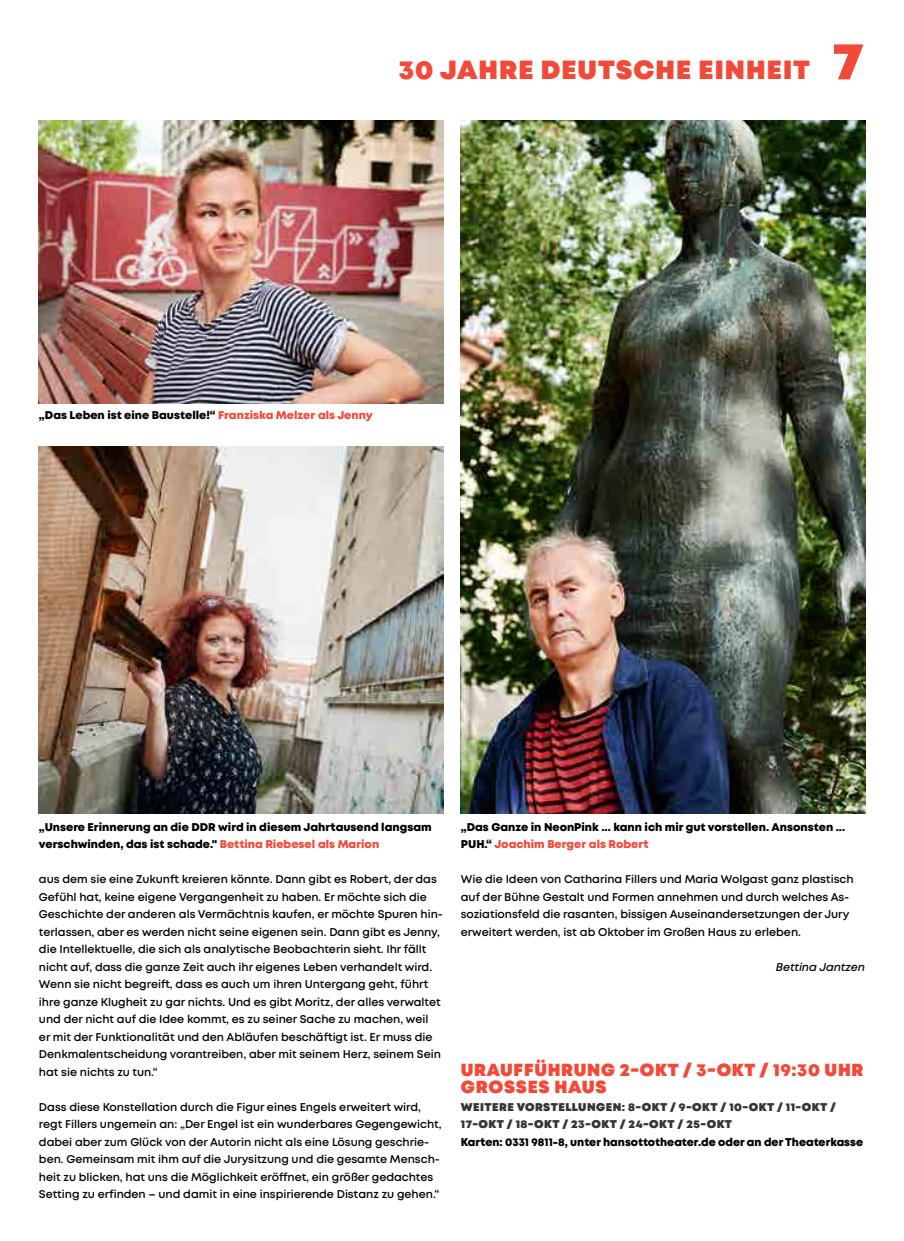
<style>
.page{position:relative;width:904px;height:1241px;background:#fff}
.page>*{position:absolute;margin:0;border:0;box-sizing:border-box;transform-origin:0 0}
.t1{font:900 26.25px "Mont";letter-spacing:.04em;color:#f24a39}
.t2{font:900 17.5px/17.5px "Mont";letter-spacing:.04em;color:#f24a39}
.t3{font:600 11.25px/17.5px "Mont";letter-spacing:-.005em;color:#000}
.t4{font:800 11.25px/17.5px "Mont";color:#000}
.t5{font:900 11.25px/17.5px "Mont";letter-spacing:.04em;color:#39342f}
.t6{font:italic 600 11.25px "Mont";letter-spacing:-.005em;color:#000}
.s1{font-size:52.5px}
.s2{color:#f24a39}
</style>
<div class="page">
<img style="left:39px;top:120px;width:404px;height:283px">
<img style="left:461px;top:120px;width:404px;height:693px">
<img style="left:39px;top:446px;width:404px;height:367px">
<h1 class="t1" style="left:399px;top:53px;width:466px">30 JAHRE DEUTSCHE EINHEIT <span class="s1">7</span></h1>
<p class="t4" style="left:39px;top:406px;width:335px">„Das Leben ist eine Baustelle!“ <span class="s2">Franziska Melzer als Jenny</span></p>
<p class="t4" style="left:39px;top:817px;width:394px">„Unsere Erinnerung an die DDR wird in diesem Jahrtausend langsam verschwinden, das ist schade." <span class="s2">Bettina Riebesel als Marion</span></p>
<p class="t4" style="left:461px;top:817px;width:386px">„Das Ganze in NeonPink ... kann ich mir gut vorstellen. Ansonsten ...<br>PUH.“ <span class="s2">Joachim Berger als Robert</span></p>
<p class="t3" style="left:39px;top:870px;width:405px">aus dem sie eine Zukunft kreieren könnte. Dann gibt es Robert, der das Gefühl hat, keine eigene Vergangenheit zu haben. Er möchte sich die Geschichte der anderen als Vermächtnis kaufen, er möchte Spuren hin&shy;terlassen, aber es werden nicht seine eigenen sein. Dann gibt es Jenny, die Intellektuelle, die sich als analytische Beobachterin sieht. Ihr fällt nicht auf, dass die ganze Zeit auch ihr eigenes Leben verhandelt wird.<br>Wenn sie nicht begreift, dass es auch um ihren Untergang geht, führt ihre ganze Klugheit zu gar nichts. Und es gibt Moritz, der alles verwaltet und der nicht auf die Idee kommt, es zu seiner Sache zu machen, weil<br>er mit der Funktionalität und den Abläufen beschäftigt ist. Er muss die Denkmalentscheidung vorantreiben, aber mit seinem Herz, seinem Sein hat sie nichts zu tun.“</p>
<p class="t3" style="left:39px;top:1097px;width:404px">Dass diese Konstellation durch die Figur eines Engels erweitert wird, regt Fillers ungemein an: „Der Engel ist ein wunderbares Gegengewicht, dabei aber zum Glück von der Autorin nicht als eine Lösung geschrie&shy;ben. Gemeinsam mit ihm auf die Jurysitzung und die gesamte Mensch&shy;heit zu blicken, hat uns die Möglichkeit eröffnet, ein größer gedachtes Setting zu erfinden – und damit in eine inspirierende Distanz zu gehen.“</p>
<p class="t3" style="left:461px;top:870px;width:394px">Wie die Ideen von Catharina Fillers und Maria Wolgast ganz plastisch auf der Bühne Gestalt und Formen annehmen und durch welches As&shy;soziationsfeld die rasanten, bissigen Auseinandersetzungen der Jury erweitert werden, ist ab Oktober im Großen Haus zu erleben.</p>
<p class="t6" style="left:775px;top:959px;width:91px">Bettina Jantzen</p>
<h2 class="t2" style="left:461px;top:1061px;width:404px">URAUFFÜHRUNG 2-OKT / 3-OKT / 19:30 UHR<br>GROSSES HAUS</h2>
<p class="t5" style="left:461px;top:1098px;width:377px">WEITERE VORSTELLUNGEN: 8-OKT / 9-OKT / 10-OKT / 11-OKT /<br>17-OKT / 18-OKT / 23-OKT / 24-OKT / 25-OKT</p>
<p class="t4" style="left:461px;top:1132px;width:404px">Karten: 0331 9811-8, unter hansottotheater.de oder an der Theaterkasse</p>
</div>
